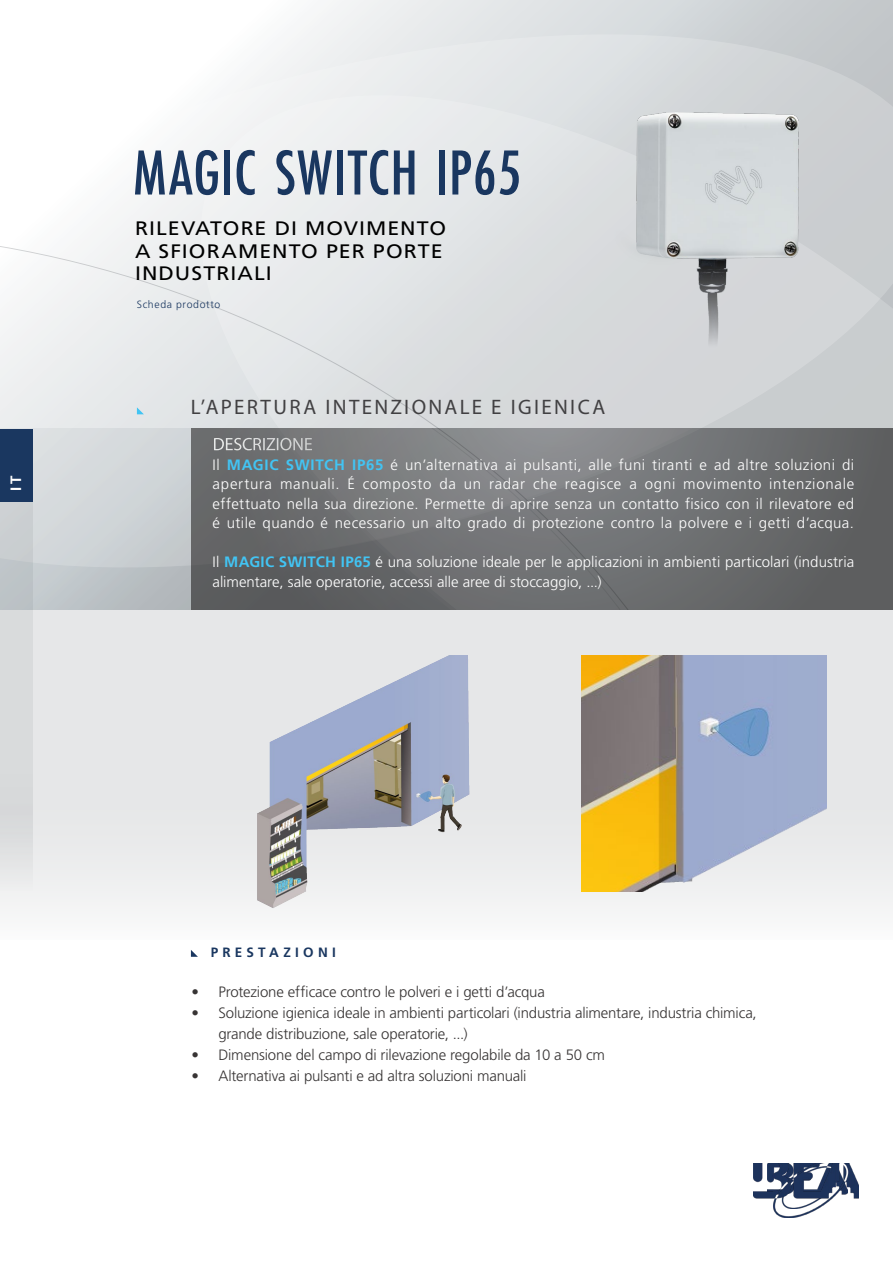
<style>
.page{position:relative;width:893px;height:1263px;background:#fff}
.page>*{position:absolute;margin:0;border:0;box-sizing:border-box;transform-origin:0 0}
.t1{font:500 66px "Futura PT Cond";letter-spacing:.01em;color:#1a3760}
.t2{font:21px "Myriad Pro";letter-spacing:.11em;color:#414042}
.t3{font:19.5px/22.5px "Frutiger LT Std";letter-spacing:.05em;color:#000;scale:1.1 1}
.t4{font:18px "Myriad Pro";letter-spacing:-.005em;color:#fff}
.t5{font:300 15px/19.5px "Frutiger LT Std";letter-spacing:.005em;color:#fff;text-align:justify}
.t6{font:300 15px/21px "Frutiger LT Std";letter-spacing:-.01em;color:#373434}
.t7{font:700 15px "Frutiger LT Std";color:#fff}
.t8{font:700 13.5px "Frutiger LT Std";letter-spacing:.315em;color:#1a3760}
.t9{font:300 10.5px "Frutiger LT Std";letter-spacing:.06em;color:#1a3760}
.s1{font-weight:700;color:#42c4f3}
.s2{font-weight:700}
</style>
<div class="page">
<div style="left:0;top:609px;width:893px;height:330px;background:linear-gradient(to bottom,#e1e2e3,#f1f2f2)"></div>
<div style="left:0;top:0;width:893px;height:609px;background:linear-gradient(to right,#fff,#c3c8cc)"></div>
<svg style="left:0;top:34px;width:893px;height:197px"></svg>
<svg style="left:201px;top:95px;width:692px;height:334px;fill:#eaecee"></svg>
<svg style="left:0;top:231px;width:768px;height:198px;background:#e2e4e5"></svg>
<svg style="left:33px;top:429px;width:158px;height:180px;background:#cbd0d3"></svg>
<svg style="left:191px;top:429px;width:702px;height:180px;background:#6e6f71"></svg>
<svg style="left:0;top:501px;width:33px;height:438px;background:#d7dadb"></svg>
<img style="left:488px;top:49px;width:405px;height:298px">
<img style="left:582px;top:656px;width:245px;height:236px">
<img style="left:244px;top:656px;width:236px;height:259px">
<div style="left:0;top:429px;width:33px;height:72px;background:#1a3760"></div>
<svg style="left:191px;top:950px;width:7px;height:7px"></svg>
<svg style="left:137px;top:407px;width:7px;height:7px"></svg>
<img style="left:754px;top:1164px;width:105px;height:53px">
<p class="t7" style="left:7px;top:491px;width:17px;rotate:-90deg">IT</p>
<h1 class="t1" style="left:133px;top:134px;width:390px">MAGIC SWITCH IP65</h1>
<h3 class="t3" style="left:135px;top:217px;width:284px">RILEVATORE DI MOVIMENTO<br>A SFIORAMENTO PER PORTE<br>INDUSTRIALI</h3>
<p class="t9" style="left:137px;top:298px;width:85px">Scheda prodotto</p>
<h2 class="t2" style="left:191px;top:394px;width:416px">L’APERTURA INTENZIONALE E IGIENICA</h2>
<p class="t4" style="left:213px;top:433px;width:102px">DESCRIZIONE</p>
<p class="t5" style="left:213px;top:455px;width:643px">Il <span class="s1">MAGIC SWITCH IP65</span> é un’alternativa ai pulsanti, alle funi tiranti e ad altre soluzioni di apertura manuali. É composto da un radar che reagisce a ogni movimento intenzionale effettuato nella sua direzione. Permette di aprire senza un contatto fisico con il rilevatore ed é utile quando é necessario un alto grado di protezione contro la polvere e i getti d’acqua.</p>
<p class="t5" style="left:213px;top:552px;width:643px">Il <span class="s1">MAGIC SWITCH IP65</span> é una soluzione ideale per le applicazioni in ambienti particolari (industria alimentare, sale operatorie, accessi alle aree di stoccaggio, ...)</p>
<p class="t8" style="left:211px;top:944px;width:127px">PRESTAZIONI</p>
<p class="t6" style="left:191px;top:981px;width:355px"><span class="s2">•</span> Protezione efficace contro le polveri e i getti d’acqua</p>
<p class="t6" style="left:218px;top:1002px;width:540px;text-indent:-27px"><span class="s2">•</span> Soluzione igienica ideale in ambienti particolari (industria alimentare, industria chimica, grande distribuzione, sale operatorie, ...)</p>
<p class="t6" style="left:191px;top:1044px;width:415px"><span class="s2">•</span> Dimensione del campo di rilevazione regolabile da 10 a 50 cm</p>
<p class="t6" style="left:191px;top:1065px;width:337px"><span class="s2">•</span> Alternativa ai pulsanti e ad altra soluzioni manuali</p>
</div>
